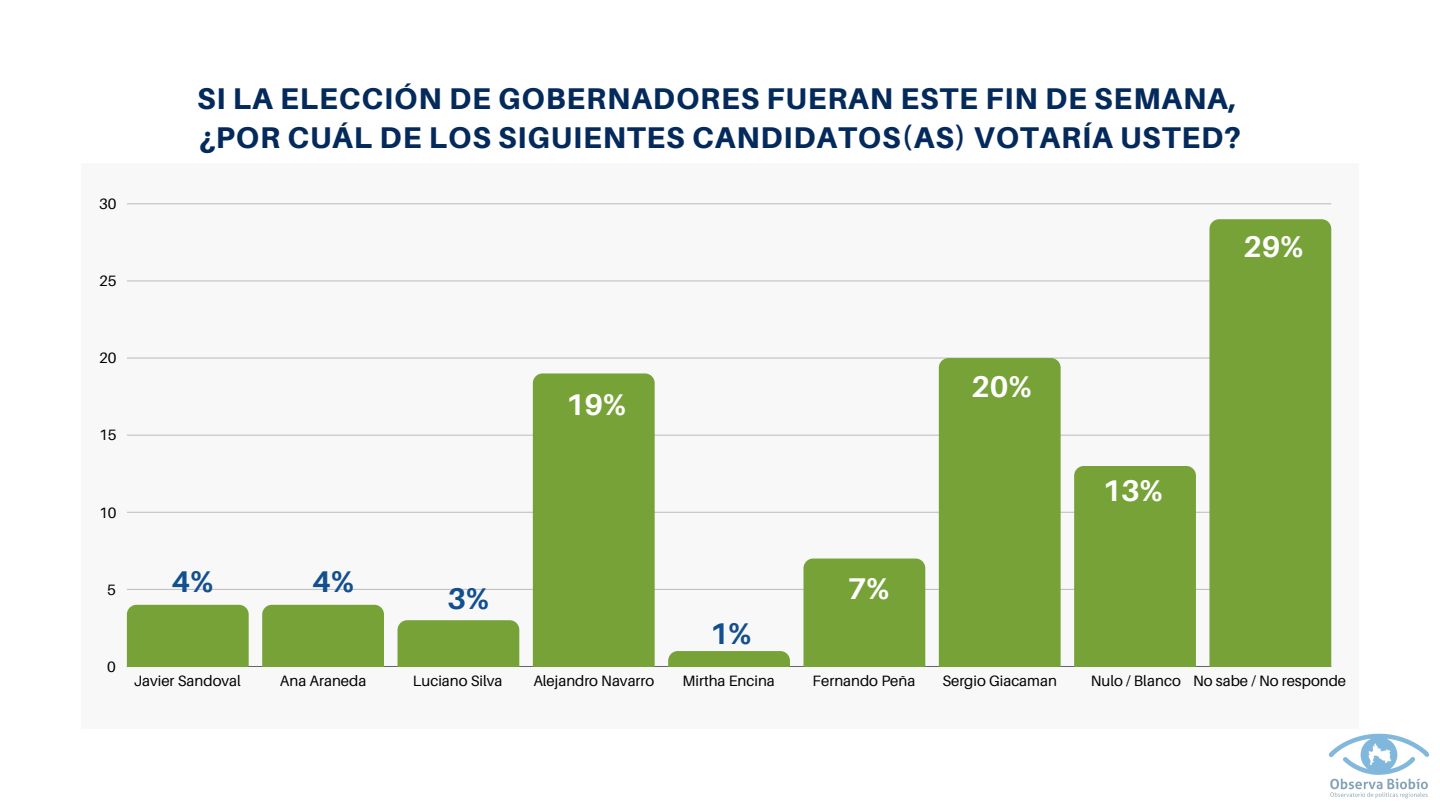
<style>
.page{position:relative;width:1440px;height:810px;background:#fff}
.page>*{position:absolute;margin:0;border:0;box-sizing:border-box;transform-origin:0 0}
.t1{font:800 30px/39px "Aileron";letter-spacing:.03em;color:#042a5b}
.t2{font:700 30px "Aileron";color:#fff}
.t3{font:700 30px "Aileron";color:#124f8e}
.t4{font:15px "Aileron";color:#000}
</style>
<div class="page">
<div style="left:81px;top:163px;width:1278px;height:566px;background:#f8f8f8"></div>
<hr style="left:127px;top:666px;width:1204px;height:1px;background:#000;opacity:.6">
<hr style="left:127px;top:589px;width:1204px;height:1px;background:#c2c2c2">
<hr style="left:127px;top:512px;width:1204px;height:1px;background:#c9c9c9">
<hr style="left:127px;top:435px;width:1204px;height:1px;background:#d0d0d0">
<hr style="left:127px;top:358px;width:1204px;height:1px;background:#d6d6d6">
<hr style="left:127px;top:281px;width:1204px;height:1px;background:#ddd">
<hr style="left:127px;top:203px;width:1204px;height:1px;background:#cecece">
<div style="left:127px;top:605px;width:122px;height:61px;background:#76a238"></div>
<div style="left:262px;top:605px;width:122px;height:61px;background:#76a238"></div>
<div style="left:398px;top:620px;width:121px;height:46px;background:#76a238"></div>
<div style="left:533px;top:373px;width:122px;height:293px;background:#76a238"></div>
<svg style="left:668px;top:651px;width:122px;height:15px;background:#79a43d"></svg>
<div style="left:804px;top:559px;width:121px;height:107px;background:#76a238"></div>
<div style="left:939px;top:358px;width:122px;height:308px;background:#76a238"></div>
<div style="left:1074px;top:466px;width:122px;height:200px;background:#76a238"></div>
<div style="left:1209px;top:219px;width:122px;height:447px;background:#76a238"></div>
<img style="left:1328px;top:733px;width:102px;height:66px">
<p class="t4" style="left:99px;top:195px;width:19px">30</p>
<p class="t4" style="left:99px;top:272px;width:19px">25</p>
<h1 class="t1" style="left:197px;top:79px;width:1046px">SI LA ELECCIÓN DE GOBERNADORES FUERAN ESTE FIN DE SEMANA, ¿POR CUÁL DE LOS SIGUIENTES CANDIDATOS(AS) VOTARÍA USTED?</h1>
<p class="t2" style="left:1243px;top:228px;width:62px">29%</p>
<p class="t4" style="left:99px;top:349px;width:19px">20</p>
<p class="t4" style="left:99px;top:426px;width:19px">15</p>
<p class="t4" style="left:99px;top:503px;width:19px">10</p>
<p class="t2" style="left:566px;top:386px;width:62px">19%</p>
<p class="t2" style="left:971px;top:368px;width:62px">20%</p>
<p class="t2" style="left:1102px;top:472px;width:62px">13%</p>
<p class="t4" style="left:107px;top:580px;width:10px">5</p>
<p class="t4" style="left:107px;top:657px;width:10px">0</p>
<p class="t3" style="left:172px;top:562px;width:43px">4%</p>
<p class="t3" style="left:312px;top:562px;width:43px">4%</p>
<p class="t3" style="left:447px;top:580px;width:43px">3%</p>
<p class="t3" style="left:710px;top:615px;width:43px">1%</p>
<p class="t2" style="left:848px;top:570px;width:43px">7%</p>
<p class="t4" style="left:134px;top:671px;width:108px">Javier Sandoval</p>
<p class="t4" style="left:280px;top:671px;width:88px">Ana Araneda</p>
<p class="t4" style="left:413px;top:671px;width:91px">Luciano Silva</p>
<p class="t4" style="left:533px;top:671px;width:122px">Alejandro Navarro</p>
<p class="t4" style="left:683px;top:671px;width:94px">Mirtha Encina</p>
<p class="t4" style="left:813px;top:671px;width:104px">Fernando Peña</p>
<p class="t4" style="left:943px;top:671px;width:116px">Sergio Giacaman</p>
<p class="t4" style="left:1091px;top:671px;width:257px">Nulo / Blanco No sabe / No responde</p>
</div>
